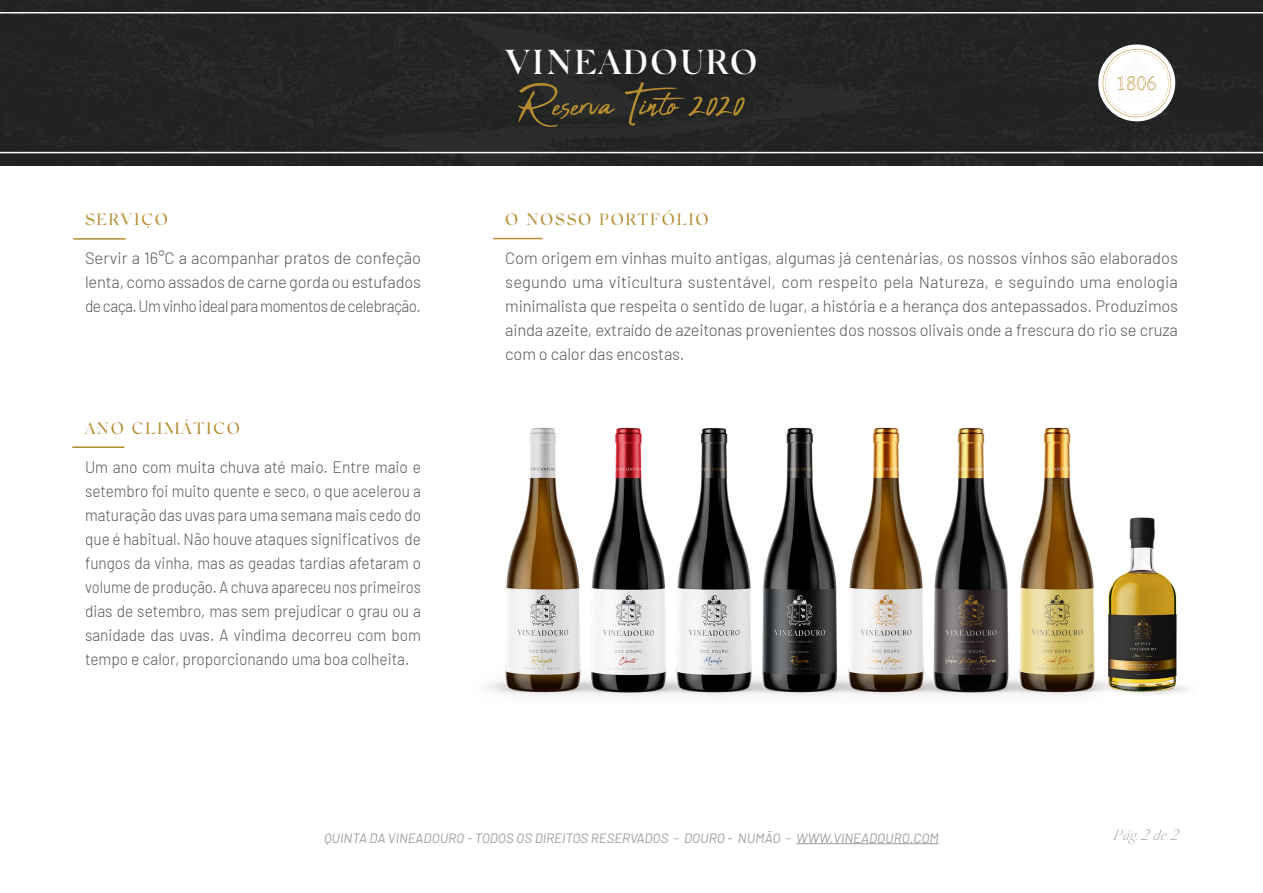
<style>
.page{position:relative;width:1263px;height:893px;background:#fff}
.page>*{position:absolute;margin:0;border:0;box-sizing:border-box;transform-origin:0 0}
.t1{font:52.5px "Abuget";color:#b58b2f}
.t2{font:500 34.5px "Silk Serif";letter-spacing:.05em;color:#fbfbfb}
.t3{font:300 16.5px/24px "Barlow";letter-spacing:-.01em;color:#575756;text-align:justify}
.t4{font:300 16.5px/24px "Barlow";letter-spacing:-.01em;color:#575756;text-align:justify;scale:.95 1}
.t5{font:16.5px "Silk Serif";letter-spacing:.1em;color:#b58b2f}
.t6{font:italic 200 15px "Silk Serif";color:#9d9d9c}
.t7{font:italic 13.5px "Barlow";color:#9d9d9c}
</style>
<div class="page">
<hr style="left:73px;top:238px;width:53px;height:2px;background:#b58b2f">
<hr style="left:72px;top:446px;width:52px;height:2px;background:#b58b2f">
<hr style="left:493px;top:238px;width:49px;height:1px;background:#b58b2f">
<hr style="left:796px;top:843px;width:143px;height:1px;background:#9d9d9c">
<img style="left:0;top:0;width:1263px;height:166px">
<hr style="left:0;top:12px;width:1263px;height:2px;background:#fbfbfb">
<hr style="left:0;top:152px;width:1263px;height:1px;background:#fbfbfb">
<svg style="left:1098px;top:44px;width:77px;height:77px"></svg>
<svg style="left:1103px;top:49px;width:68px;height:68px"></svg>
<img style="left:487px;top:427px;width:700px;height:270px">
<p class="t5" style="left:85px;top:209px;width:85px">SERVIÇO</p>
<p class="t3" style="left:85px;top:245px;width:337px">Servir a 16°C a acompanhar pratos de confeção lenta, como assados de carne gorda ou estufados de caça. Um vinho ideal para momentos de celebração.</p>
<p class="t5" style="left:85px;top:418px;width:157px">ANO CLIMÁTICO</p>
<p class="t4" style="left:85px;top:453px;width:355px">Um ano com muita chuva até maio. Entre maio e setembro foi muito quente e seco, o que acelerou a maturação das uvas para uma semana mais cedo do que é habitual. Não houve ataques significativos de fungos da vinha, mas as geadas tardias afetaram o volume de produção. A chuva apareceu nos primeiros dias de setembro, mas sem prejudicar o grau ou a sanidade das uvas. A vindima decorreu com bom tempo e calor, proporcionando uma boa colheita.</p>
<h2 class="t2" style="left:505px;top:42px;width:254px">VINEADOURO</h2>
<h1 class="t1" style="left:518px;top:75px;width:229px">Reserva Tinto 2020</h1>
<p class="t5" style="left:505px;top:209px;width:205px">O NOSSO PORTFÓLIO</p>
<p class="t3" style="left:505px;top:245px;width:674px">Com origem em vinhas muito antigas, algumas já centenárias, os nossos vinhos são elaborados segundo uma viticultura sustentável, com respeito pela Natureza, e seguindo uma enologia minimalista que respeita o sentido de lugar, a história e a herança dos antepassados. Produzimos ainda azeite, extraído de azeitonas provenientes dos nossos olivais onde a frescura do rio se cruza com o calor das encostas.</p>
<p class="t7" style="left:324px;top:828px;width:616px">QUINTA DA VINEADOURO - TODOS OS DIREITOS RESERVADOS - DOURO - NUMÃO - WWW.VINEADOURO.COM</p>
<p class="t6" style="left:1114px;top:827px;width:66px">Pág. 2 de 2</p>
</div>
